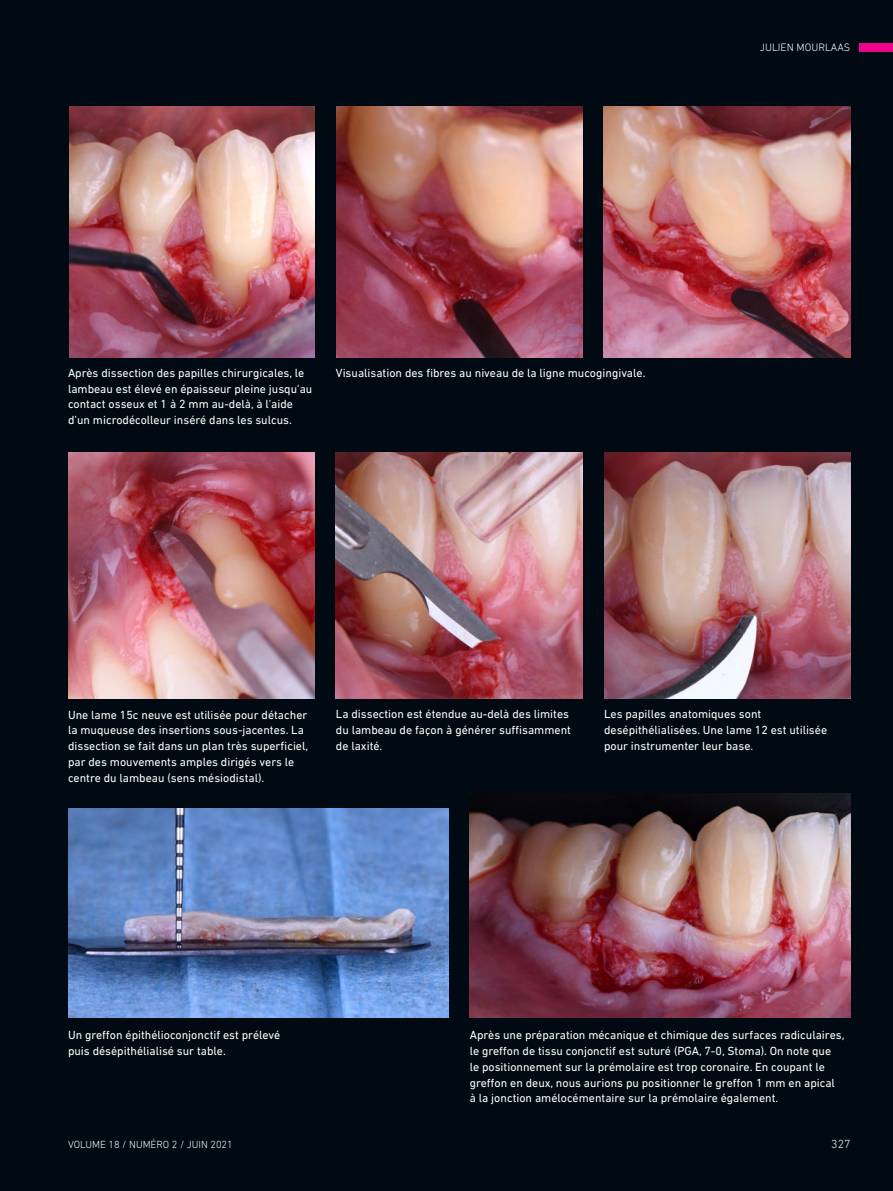
<style>
.page{position:relative;width:893px;height:1191px;background:#010a13}
.page>*{position:absolute;margin:0;border:0;box-sizing:border-box;transform-origin:0 0}
.t1{font:12px/15.8px "DIN Next LT Pro";color:#fff}
.t2{font:300 12px "DIN Next Rounded LT Pro";color:#fff}
.t3{font:300 10.95px "DIN Next Rounded LT Pro";color:#fff}
.t4{font:300 10.5px "DIN Next Rounded LT Pro";color:#fff}
</style>
<div class="page">
<div style="left:859px;top:43px;width:34px;height:9px;background:#ed028c"></div>
<img style="left:69px;top:106px;width:246px;height:251px">
<img style="left:68px;top:452px;width:247px;height:247px">
<img style="left:68px;top:808px;width:381px;height:209px">
<img style="left:470px;top:793px;width:380px;height:224px">
<img style="left:336px;top:106px;width:246px;height:251px">
<img style="left:336px;top:452px;width:247px;height:247px">
<img style="left:604px;top:452px;width:247px;height:247px">
<img style="left:604px;top:106px;width:246px;height:251px">
<p class="t3" style="left:760px;top:41px;width:92px">JULIEN MOURLAAS</p>
<p class="t1" style="left:68px;top:365px;width:246px">Après dissection des papilles chirurgicales, le lambeau est élevé en épaisseur pleine jusqu’au contact osseux et 1 à 2 mm au-delà, à l’aide d’un microdécolleur inséré dans les sulcus.</p>
<p class="t1" style="left:336px;top:365px;width:311px">Visualisation des fibres au niveau de la ligne mucogingivale.</p>
<p class="t1" style="left:68px;top:706px;width:242px">Une lame 15c neuve est utilisée pour détacher la muqueuse des insertions sous-jacentes. La dissection se fait dans un plan très superficiel, par des mouvements amples dirigés vers le centre du lambeau (sens mésiodistal).</p>
<p class="t1" style="left:336px;top:706px;width:237px">La dissection est étendue au-delà des limites du lambeau de façon à générer suffisamment de laxité.</p>
<p class="t1" style="left:604px;top:706px;width:225px">Les papilles anatomiques sont desépithélialisées. Une lame 12 est utilisée pour instrumenter leur base.</p>
<p class="t1" style="left:68px;top:1027px;width:214px">Un greffon épithélioconjonctif est prélevé puis désépithélialisé sur table.</p>
<p class="t1" style="left:470px;top:1027px;width:376px">Après une préparation mécanique et chimique des surfaces radiculaires, le greffon de tissu conjonctif est suturé (PGA, 7-0, Stoma). On note que<br>le positionnement sur la prémolaire est trop coronaire. En coupant le greffon en deux, nous aurions pu positionner le greffon 1 mm en apical<br>à la jonction amélocémentaire sur la prémolaire également.</p>
<p class="t4" style="left:68px;top:1138px;width:166px">VOLUME 18 / NUMÉRO 2 / JUIN 2021</p>
<p class="t2" style="left:831px;top:1137px;width:21px">327</p>
</div>
